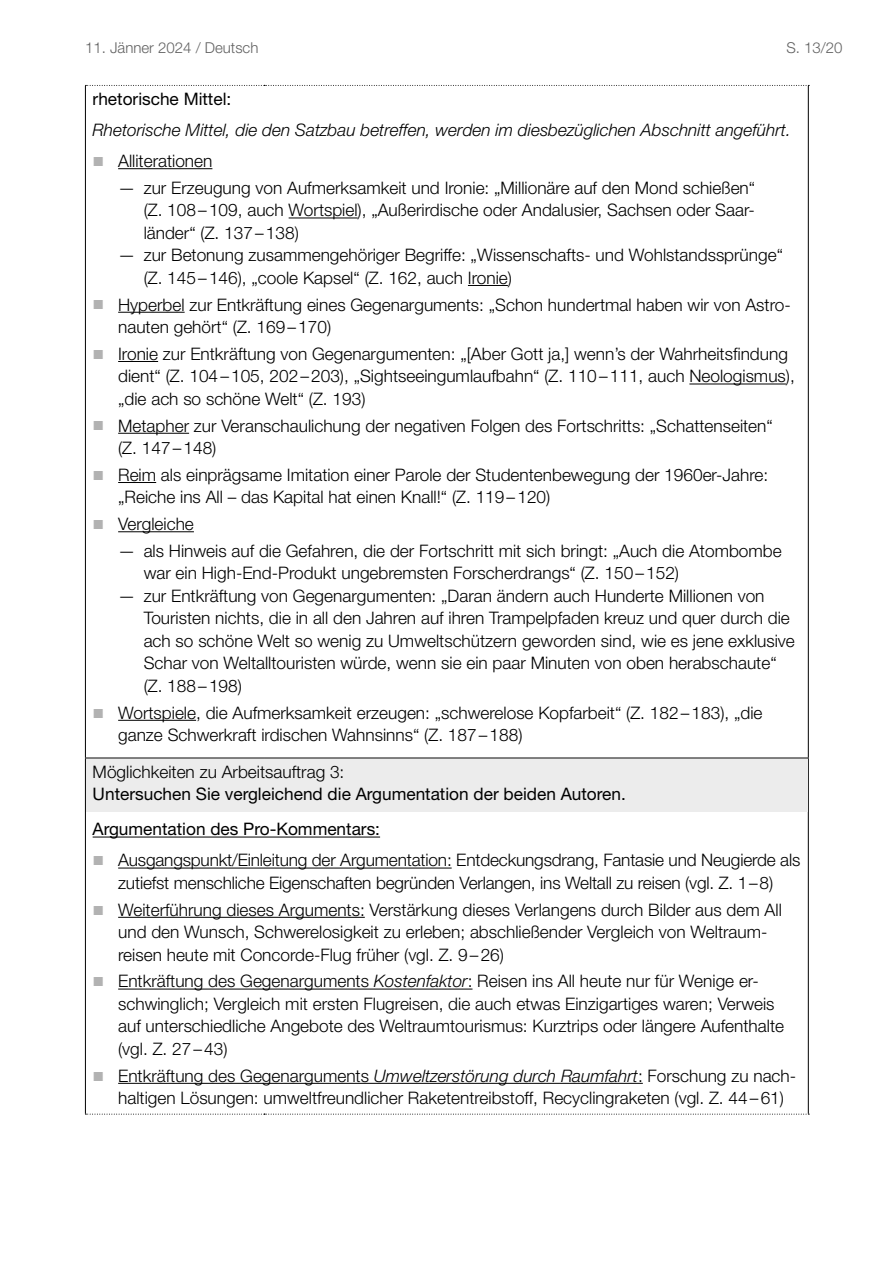
<style>
.page{position:relative;width:893px;height:1263px;background:#fff}
.page>*{position:absolute;margin:0;border:0;box-sizing:border-box;transform-origin:0 0}
.t1{font:300 17.25px/22.5px "Helvetica Neue LT Std";color:#000}
.t2{font:17.25px/35.2px "Helvetica Neue LT Std";color:#000}
.t3{font:italic 300 17.25px "Helvetica Neue LT Std";color:#000}
.t4{font:300 15px "Helvetica Neue LT Pro";color:#626262}
.s1{font-family:"Arial";font-weight:400;font-size:19.5px;color:#b2b2b2}
.s2{font-style:italic}
</style>
<div class="page">
<hr style="left:85px;top:86px;width:1px;height:672px;background:#000">
<hr style="left:808px;top:86px;width:1px;height:672px;background:#000">
<svg style="left:85px;top:85px;width:724px;height:1px"></svg>
<hr style="left:85px;top:758px;width:179px;height:1px;background:#000">
<hr style="left:85px;top:758px;width:1px;height:356px;background:#000">
<hr style="left:264px;top:758px;width:545px;height:1px;background:#000">
<hr style="left:808px;top:758px;width:1px;height:356px;background:#000">
<svg style="left:85px;top:1114px;width:724px;height:1px"></svg>
<hr style="left:118px;top:168px;width:94px;height:1px;background:#000">
<hr style="left:289px;top:218px;width:69px;height:1px;background:#000">
<hr style="left:468px;top:285px;width:40px;height:1px;background:#000">
<hr style="left:118px;top:312px;width:67px;height:1px;background:#000">
<hr style="left:118px;top:361px;width:40px;height:1px;background:#000">
<hr style="left:689px;top:384px;width:97px;height:1px;background:#000">
<hr style="left:118px;top:433px;width:71px;height:1px;background:#000">
<hr style="left:118px;top:482px;width:38px;height:1px;background:#000">
<hr style="left:118px;top:531px;width:76px;height:1px;background:#000">
<hr style="left:118px;top:720px;width:78px;height:1px;background:#000">
<div style="left:86px;top:759px;width:721px;height:52px;background:#ececec"></div>
<hr style="left:93px;top:837px;width:287px;height:1px;background:#000">
<hr style="left:118px;top:868px;width:334px;height:1px;background:#000">
<hr style="left:118px;top:917px;width:247px;height:1px;background:#000">
<hr style="left:118px;top:989px;width:354px;height:1px;background:#000">
<hr style="left:118px;top:1083px;width:525px;height:1px;background:#000">
<p class="t4" style="left:85px;top:39px;width:175px">11. Jänner 2024 / Deutsch</p>
<p class="t4" style="left:786px;top:39px;width:58px">S. 13/20</p>
<p class="t2" style="left:93px;top:81px;width:140px">rhetorische Mittel:</p>
<p class="t3" style="left:93px;top:120px;width:700px">Rhetorische Mittel, die den Satzbau betreffen, werden im diesbezüglichen Abschnitt angeführt.</p>
<p class="t1" style="left:93px;top:149px;width:121px"><span class="s1">■</span> Alliterationen</p>
<p class="t1" style="left:144px;top:176px;width:613px;text-indent:-26px">— zur Erzeugung von Aufmerksamkeit und Ironie: „Millionäre auf den Mond schießen“ (Z. 108–109, auch Wortspiel), „Außerirdische oder Andalusier, Sachsen oder Saar&shy;länder“ (Z. 137–138)</p>
<p class="t1" style="left:144px;top:243px;width:641px;text-indent:-26px">— zur Betonung zusammengehöriger Begriffe: „Wissenschafts- und Wohlstandssprünge“ (Z. 145–146), „coole Kapsel“ (Z. 162, auch Ironie)</p>
<p class="t1" style="left:118px;top:293px;width:674px;text-indent:-26px"><span class="s1">■</span> Hyperbel zur Entkräftung eines Gegenarguments: „Schon hundertmal haben wir von Astro&shy;nauten gehört“ (Z. 169–170)</p>
<p class="t1" style="left:118px;top:342px;width:678px;text-indent:-26px"><span class="s1">■</span> Ironie zur Entkräftung von Gegenargumenten: „[Aber Gott ja,] wenn’s der Wahrheitsfindung dient“ (Z. 104–105, 202–203), „Sightseeingumlaufbahn“ (Z. 110–111, auch Neologismus), „die ach so schöne Welt“ (Z. 193)</p>
<p class="t1" style="left:118px;top:414px;width:656px;text-indent:-26px"><span class="s1">■</span> Metapher zur Veranschaulichung der negativen Folgen des Fortschritts: „Schattenseiten“ (Z. 147–148)</p>
<p class="t1" style="left:118px;top:463px;width:651px;text-indent:-26px"><span class="s1">■</span> Reim als einprägsame Imitation einer Parole der Studentenbewegung der 1960er-Jahre: „Reiche ins All – das Kapital hat einen Knall!“ (Z. 119–120)</p>
<p class="t1" style="left:93px;top:512px;width:103px"><span class="s1">■</span> Vergleiche</p>
<p class="t1" style="left:144px;top:539px;width:640px;text-indent:-26px">— als Hinweis auf die Gefahren, die der Fortschritt mit sich bringt: „Auch die Atombombe war ein High-End-Produkt ungebremsten Forscherdrangs“ (Z. 150–152)</p>
<p class="t1" style="left:144px;top:584px;width:653px;text-indent:-26px">— zur Entkräftung von Gegenargumenten: „Daran ändern auch Hunderte Millionen von Touristen nichts, die in all den Jahren auf ihren Trampelpfaden kreuz und quer durch die ach so schöne Welt so wenig zu Umweltschützern geworden sind, wie es jene exklusive Schar von Weltalltouristen würde, wenn sie ein paar Minuten von oben herabschaute“ (Z. 188–198)</p>
<p class="t1" style="left:118px;top:701px;width:646px;text-indent:-26px"><span class="s1">■</span> Wortspiele, die Aufmerksamkeit erzeugen: „schwerelose Kopfarbeit“ (Z. 182–183), „die ganze Schwerkraft irdischen Wahnsinns“ (Z. 187–188)</p>
<p class="t1" style="left:93px;top:760px;width:253px">Möglichkeiten zu Arbeitsauftrag 3:</p>
<p class="t2" style="left:93px;top:776px;width:535px">Untersuchen Sie vergleichend die Argumentation der beiden Autoren.<br>Argumentation des Pro-Kommentars:</p>
<p class="t1" style="left:93px;top:848px;width:709px;text-align:center"><span class="s1">■</span> Ausgangspunkt/Einleitung der Argumentation: Entdeckungsdrang, Fantasie und Neugierde als zutiefst menschliche Eigenschaften begründen Verlangen, ins Weltall zu reisen (vgl. Z. 1–8)</p>
<p class="t1" style="left:118px;top:898px;width:665px;text-indent:-26px"><span class="s1">■</span> Weiterführung dieses Arguments: Verstärkung dieses Verlangens durch Bilder aus dem All und den Wunsch, Schwerelosigkeit zu erleben; abschließender Vergleich von Weltraum&shy;reisen heute mit Concorde-Flug früher (vgl. Z. 9–26)</p>
<p class="t1" style="left:118px;top:969px;width:667px;text-indent:-26px"><span class="s1">■</span> Entkräftung des Gegenarguments <span class="s2">Kostenfaktor</span>: Reisen ins All heute nur für Wenige er&shy;schwinglich; Vergleich mit ersten Flugreisen, die auch etwas Einzigartiges waren; Verweis auf unterschiedliche Angebote des Weltraumtourismus: Kurztrips oder längere Aufenthalte (vgl. Z. 27–43)</p>
<p class="t1" style="left:118px;top:1064px;width:679px;text-indent:-26px"><span class="s1">■</span> Entkräftung des Gegenarguments <span class="s2">Umweltzerstörung durch Raumfahrt</span>: Forschung zu nach&shy;haltigen Lösungen: umweltfreundlicher Raketentreibstoff, Recyclingraketen (vgl. Z. 44–61)</p>
</div>
